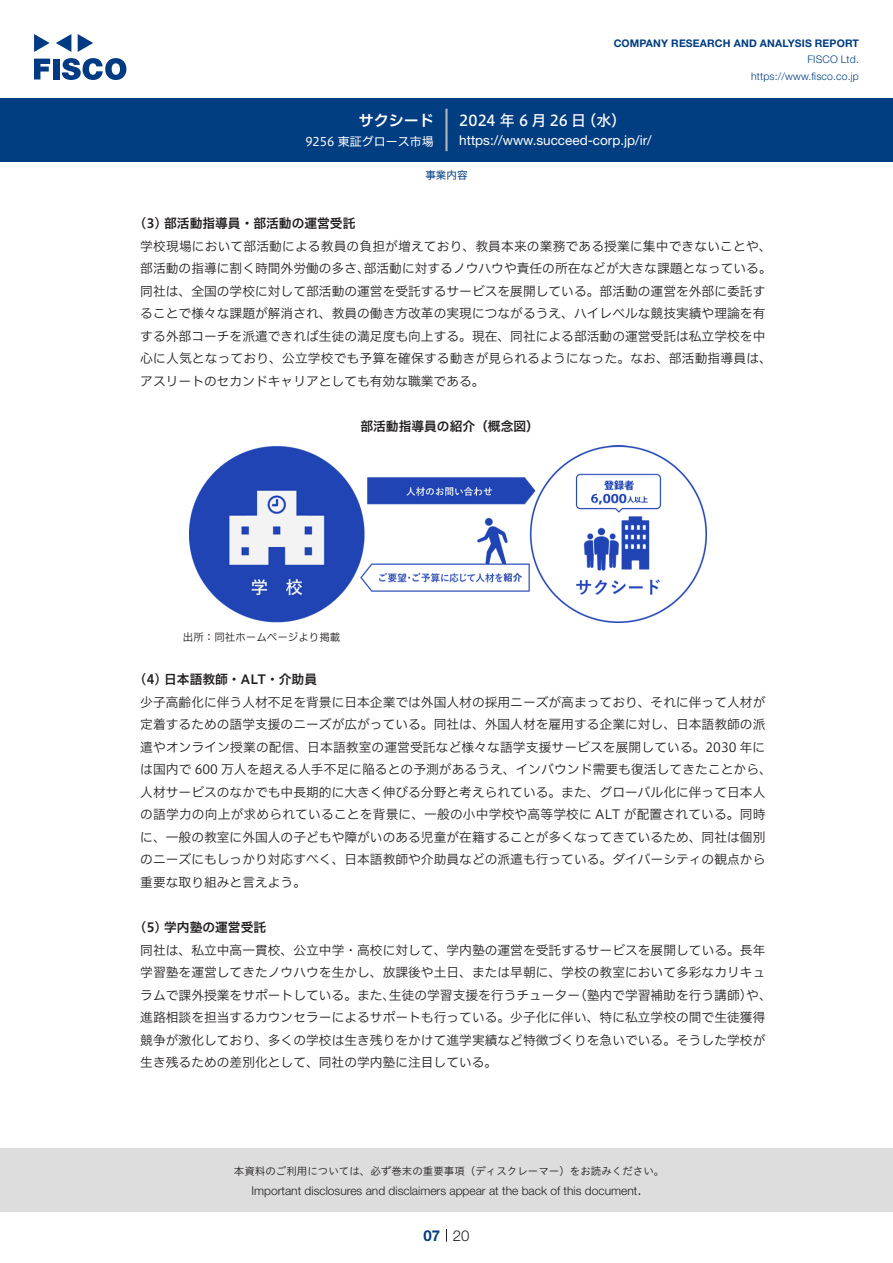
<style>
.page{position:relative;width:893px;height:1263px;background:#fff}
.page>*{position:absolute;margin:0;border:0;box-sizing:border-box;transform-origin:0 0}
.t1{font:15px "Hiragino UD Sans F Std N W5";letter-spacing:.005em;color:#fff}
.t2{font:15px "Hiragino UD Sans F Std N W6";color:#fff}
.t3{font:300 15px "Helvetica Neue LT Std";color:#231f20}
.t4{font:700 15px "Helvetica Neue LT Std";color:#003d81}
.t5{font:13.5px "Helvetica Neue LT Std";color:#fff}
.本文3mm{font:12.75px/22.5px "Hiragino UD Sans F Std N W3";color:#231f20}
.小タイトル3mm{font:12.75px "Hiragino UD Sans F Std N W6";color:#231f20}
.チャートタイトル{font:12.75px "Hiragino UD Sans F Std N W6";color:#231f20}
.t6{font:300 12px "Helvetica Neue LT Std";color:#231f20}
.t7{font:12px "Hiragino UD Sans F Std N W4";color:#fff}
.t8{font:10.5px "Hiragino UD Sans Std W3";color:#231f20}
.t9{font:700 10.5px "Helvetica Neue LT Std";letter-spacing:.015em;color:#003d81}
.t10{font:300 10.5px/16.5px "Helvetica Neue LT Std";letter-spacing:.015em;color:#003d81;text-align:right}
.表組み基本スタイル{font:10.5px "Hiragino UD Sans F Std N W3";color:#231f20}
.ヘッダー{font:10.5px "Hiragino UD Sans F Std N W4";color:#003d81}
</style>
<div class="page">
<div style="left:0;top:1148px;width:893px;height:64px;background:#ddd"></div>
<svg style="left:34px;top:59px;width:16px;height:20px"></svg>
<div style="left:53px;top:59px;width:6px;height:20px;background:#003a83"></div>
<svg style="left:62px;top:58px;width:64px;height:22px"></svg>
<svg style="left:34px;top:34px;width:16px;height:18px"></svg>
<svg style="left:78px;top:34px;width:15px;height:18px"></svg>
<svg style="left:56px;top:34px;width:15px;height:18px"></svg>
<div style="left:0;top:98px;width:893px;height:64px;background:#003d81"></div>
<hr style="left:445px;top:109px;width:3px;height:42px;background:#b5b5b6">
<svg style="left:446px;top:1229px;width:1px;height:13px"></svg>
<img style="left:189px;top:445px;width:518px;height:177px">
<p class="t2" style="left:359px;top:109px;width:77px">サクシード</p>
<p class="t7" style="left:305px;top:132px;width:130px">9256 東証グロース市場</p>
<p class="t9" style="left:614px;top:37px;width:247px">COMPANY RESEARCH AND ANALYSIS REPORT</p>
<p class="t10" style="left:751px;top:51px;width:109px">FISCO Ltd. https://www.fisco.co j p.</p>
<p class="t1" style="left:581px;top:109px;width:46px">（水(</p>
<p class="t1" style="left:459px;top:109px;width:129px">2024 年 6 月26 日</p>
<p class="t5" style="left:459px;top:132px;width:194px">https://www.succeed-corp j p. /i r/</p>
<p class="ヘッダー" style="left:425px;top:167px;width:43px">事業内容</p>
<p class="小タイトル3mm" style="left:140px;top:214px;width:217px">3( ) 部活動指導員・部活動の運営受託</p>
<p class="本文3mm" style="left:140px;top:234px;width:633px;text-align:right">学校現場において部活動による教員の負担が増えており、教員本来の業務である授業に集中できないことや、部活動に対するノウハウや責任の所在などが大きな課題となっている。</p>
<p class="本文3mm" style="left:140px;top:256px;width:633px">部活動の指導に割く時間外労働の多さ、<br>同社は、全国の学校に対して部活動の運営を受託するサービスを展開している。部活動の運営を外部に委託することで様々な課題が解消され、教員の働き方改革の実現につながるうえ、ハイレベルな競技実績や理論を有する外部コーチを派遣できれば生徒の満足度も向上する。現在、同社による部活動の運営受託は私立学校を中心に人気となっており、公立学校でも予算を確保する動きが見られるようになった。なお、部活動指導員は、アスリートのセカンドキャリアとしても有効な職業である。</p>
<p class="チャートタイトル" style="left:360px;top:416px;width:180px">部活動指導員の紹介（概念図(</p>
<p class="表組み基本スタイル" style="left:183px;top:629px;width:159px">出所：同社ホームページより掲載</p>
<p class="小タイトル3mm" style="left:140px;top:670px;width:178px">4( ) 日本語教師・ALT・介助員</p>
<p class="本文3mm" style="left:140px;top:690px;width:633px">少子高齢化に伴う人材不足を背景に日本企業では外国人材の採用ニーズが高まっており、それに伴って人材が定着するための語学支援のニーズが広がっている。同社は、外国人材を雇用する企業に対し、日本語教師の派遣やオンライン授業の配信、日本語教室の運営受託など様々な語学支援サービスを展開している。2030 年には国内で 600 万人を超える人手不足に陥るとの予測があるうえ、インバウンド需要も復活してきたことから、人材サービスのなかでも中長期的に大きく伸びる分野と考えられている。また、グローバル化に伴って日本人の語学力の向上が求められていることを背景に、一般の小中学校や高等学校に ALT が配置されている。同時に、一般の教室に外国人の子どもや障がいのある児童が在籍することが多くなってきているため、同社は個別のニーズにもしっかり対応すべく、日本語教師や介助員などの派遣も行っている。ダイバーシティの観点から重要な取り組みと言えよう。</p>
<p class="小タイトル3mm" style="left:140px;top:917px;width:127px">5( ) 学内塾の運営受託</p>
<p class="本文3mm" style="left:140px;top:938px;width:627px">同社は、私立中高一貫校、公立中学・高校に対して、学内塾の運営を受託するサービスを展開している。長年</p>
<p class="本文3mm" style="left:140px;top:960px;width:627px">学習塾を運営してきたノウハウを生かし、放課後や土日、または早朝に、学校の教室において多彩なカリキュ</p>
<p class="本文3mm" style="left:574px;top:983px;width:199px">（塾内で学習補助を行う講師や）、</p>
<p class="本文3mm" style="left:140px;top:983px;width:627px">ラムで課外授業をサポートしている。また、<br>進路相談を担当するカウンセラーによるサポートも行っている。少子化に伴い、特に私立学校の間で生徒獲得競争が激化しており、多くの学校は生き残りをかけて進学実績など特徴づくりを急いでいる。そうした学校が生き残るための差別化として、同社の学内塾に注目している。</p>
<p class="本文3mm" style="left:389px;top:983px;width:193px">生徒の学習支援を行うチューター</p>
<p class="t8" style="left:234px;top:1163px;width:432px">本資料のご利用については、必ず巻末の重要事項（ディスクレーマー）をお読みください。</p>
<p class="t3" style="left:637px;top:1180px;width:6px">.</p>
<p class="t6" style="left:251px;top:1183px;width:387px">Important disclosures and disclaimers appear at the back of this document</p>
<p class="t4" style="left:423px;top:1226px;width:18px">07</p>
<p class="t3" style="left:453px;top:1226px;width:18px">20</p>
</div>
